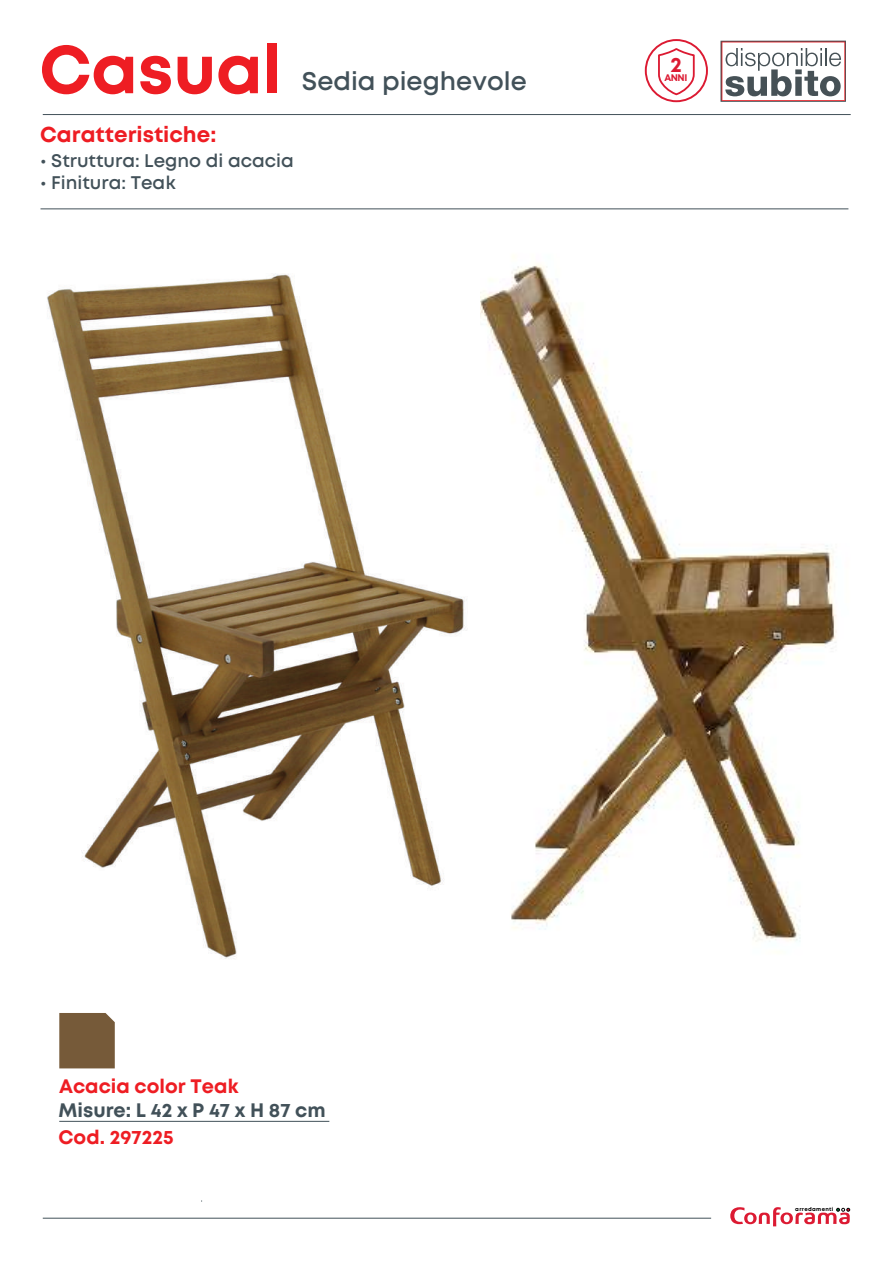
<style>
.page{position:relative;width:893px;height:1263px;background:#fff}
.page>*{position:absolute;margin:0;border:0;box-sizing:border-box;transform-origin:0 0}
.t1{font:700 67.5px "Mont";color:#ee1d23}
.t2{font:600 25.5px "Mont";color:#425159}
.t3{font:700 21.6px "Mont";color:#ee1d23}
.t4{font:700 20.85px "Mont";color:#dc1a32}
.t5{font:700 19.5px "Mont";color:#ee1d23}
.t6{font:700 19.5px "Mont";color:#425159}
.t7{font:600 18.3px "Mont";color:#425159}
.t8{font:700 9.6px "Mont";color:#dc1a32}
.t9{font:700 5.4px "Mont";letter-spacing:.06em;color:#010101}
</style>
<div class="page">
<img style="left:480px;top:256px;width:357px;height:686px">
<hr style="left:43px;top:114px;width:808px;height:1px;background:#425159">
<hr style="left:43px;top:1218px;width:668px;height:1px;background:#425159">
<svg style="left:730px;top:1207px;width:120px;height:19px"></svg>
<hr style="left:41px;top:208px;width:807px;height:1px;background:#425159">
<hr style="left:59px;top:1121px;width:270px;height:1px;background:#425159">
<div style="left:59px;top:1013px;width:56px;height:55px;background:#765a39"></div>
<img style="left:47px;top:273px;width:420px;height:686px">
<svg style="left:720px;top:41px;width:126px;height:61px"></svg>
<svg style="left:721px;top:42px;width:124px;height:59px"></svg>
<div style="left:645px;top:39px;width:63px;height:63px;border:2px solid #dc1a32;border-radius:50%"></div>
<svg style="left:657px;top:47px;width:39px;height:49px"></svg>
<h1 class="t1" style="left:39px;top:26px;width:244px">Casual</h1>
<h2 class="t2" style="left:302px;top:64px;width:226px">Sedia pieghevole</h2>
<p class="t3" style="left:40px;top:121px;width:178px">Caratteristiche:</p>
<p class="t7" style="left:40px;top:149px;width:255px">• Struttura: Legno di acacia</p>
<p class="t7" style="left:40px;top:171px;width:137px">• Finitura: Teak</p>
<p class="t4" style="left:671px;top:51px;width:13px">2</p>
<p class="t8" style="left:664px;top:72px;width:24px">ANNI</p>
<p class="t5" style="left:59px;top:1074px;width:181px">Acacia color Teak</p>
<p class="t6" style="left:59px;top:1097px;width:269px">Misure: L 42 x P 47 x H 87 cm</p>
<p class="t5" style="left:59px;top:1125px;width:117px">Cod. 297225</p>
<p class="t9" style="left:795px;top:1206px;width:40px">arredamenti</p>
</div>
